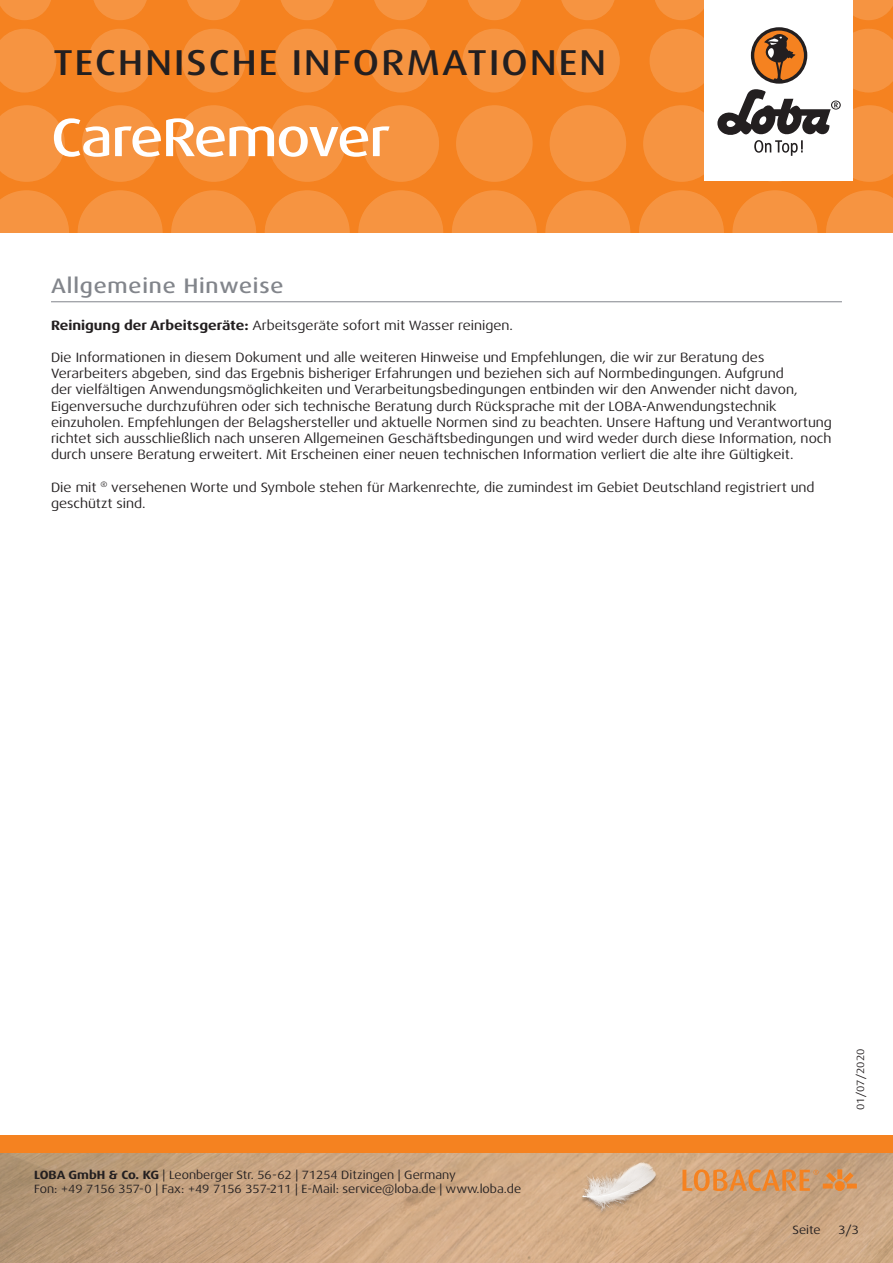
<style>
.page{position:relative;width:893px;height:1263px;background:#fff}
.page>*{position:absolute;margin:0;border:0;box-sizing:border-box;transform-origin:0 0}
.t1{font:500 expanded 54px "Dax Pro";letter-spacing:-.025em;color:#fff}
.t2{font:500 expanded 36px "Dax Pro";letter-spacing:.06em;color:#231f20}
.Titel_grau{font:500 expanded 21px "Dax Pro";letter-spacing:.04em;color:#82858b}
.Text{font:expanded 13.5px/16.2px "Dax Pro";color:#231f20}
.t3{font:expanded 12px/14.4px "Dax Pro";color:#231f20}
.t4{font:expanded 10.5px "Dax Pro";color:#231f20}
.s1{font-weight:700}
</style>
<div class="page">
<div style="left:0;top:0;width:893px;height:233px;background:#f58220"></div>
<svg style="left:0;top:190px;width:69px;height:43px"></svg>
<svg style="left:78px;top:190px;width:85px;height:85px;fill:#f69441"></svg>
<svg style="left:171px;top:190px;width:85px;height:85px;fill:#f69441"></svg>
<svg style="left:265px;top:190px;width:85px;height:85px;fill:#f69441"></svg>
<svg style="left:358px;top:190px;width:85px;height:85px;fill:#f69441"></svg>
<svg style="left:545px;top:190px;width:85px;height:85px;fill:#f69441"></svg>
<svg style="left:452px;top:190px;width:85px;height:85px;fill:#f69441"></svg>
<svg style="left:732px;top:190px;width:85px;height:85px;fill:#f69441"></svg>
<svg style="left:639px;top:190px;width:85px;height:85px;fill:#f69441"></svg>
<svg style="left:826px;top:190px;width:67px;height:43px"></svg>
<svg style="left:0;top:105px;width:65px;height:77px"></svg>
<svg style="left:82px;top:105px;width:76px;height:77px"></svg>
<svg style="left:175px;top:105px;width:77px;height:77px"></svg>
<svg style="left:269px;top:105px;width:76px;height:77px"></svg>
<svg style="left:456px;top:105px;width:77px;height:77px"></svg>
<svg style="left:362px;top:105px;width:77px;height:77px"></svg>
<svg style="left:550px;top:105px;width:76px;height:77px"></svg>
<svg style="left:0;top:29px;width:56px;height:63px"></svg>
<svg style="left:182px;top:29px;width:64px;height:63px"></svg>
<svg style="left:88px;top:29px;width:64px;height:63px"></svg>
<svg style="left:275px;top:29px;width:64px;height:63px"></svg>
<svg style="left:462px;top:29px;width:64px;height:63px"></svg>
<svg style="left:369px;top:29px;width:64px;height:63px"></svg>
<svg style="left:556px;top:29px;width:64px;height:63px"></svg>
<svg style="left:0;top:0;width:51px;height:20px"></svg>
<svg style="left:187px;top:0;width:53px;height:20px"></svg>
<svg style="left:468px;top:0;width:53px;height:20px"></svg>
<svg style="left:655px;top:0;width:49px;height:20px"></svg>
<svg style="left:93px;top:0;width:54px;height:20px"></svg>
<svg style="left:374px;top:0;width:54px;height:20px"></svg>
<svg style="left:281px;top:0;width:53px;height:20px"></svg>
<svg style="left:561px;top:0;width:54px;height:20px"></svg>
<svg style="left:853px;top:0;width:40px;height:20px"></svg>
<img style="left:0;top:1152px;width:893px;height:111px">
<div style="left:0;top:1135px;width:893px;height:17px;background:#f58220"></div>
<div style="left:704px;top:0;width:149px;height:181px;background:#fff"></div>
<svg style="left:643px;top:29px;width:250px;height:153px"></svg>
<img style="left:578px;top:1161px;width:82px;height:81px">
<svg style="left:682px;top:1169px;width:175px;height:22px;background:#d9965a"></svg>
<hr style="left:51px;top:301px;width:791px;height:1px;background:#82858b">
<h2 class="t2" style="left:53px;top:40px;width:554px">TECHNISCHE INFORMATIONEN</h2>
<p class="t1" style="left:51px;top:103px;width:341px">CareRemover</p>
<p class="Titel_grau" style="left:51px;top:272px;width:234px">Allgemeine Hinweise</p>
<p class="Text" style="left:51px;top:317px;width:463px"><span class="s1">Reinigung der Arbeitsgeräte:</span> Arbeitsgeräte sofort mit Wasser reinigen.</p>
<p class="Text" style="left:51px;top:349px;width:782px">Die Informationen in diesem Dokument und alle weiteren Hinweise und Empfehlungen, die wir zur Beratung des Verarbeiters abgeben, sind das Ergebnis bisheriger Erfahrungen und beziehen sich auf Normbedingungen. Aufgrund<br>der vielfältigen Anwendungsmöglichkeiten und Verarbeitungsbedingungen entbinden wir den Anwender nicht davon, Eigenversuche durchzuführen oder sich technische Beratung durch Rücksprache mit der LOBA-Anwendungstechnik einzuholen. Empfehlungen der Belagshersteller und aktuelle Normen sind zu beachten. Unsere Haftung und Verantwortung richtet sich ausschließlich nach unseren Allgemeinen Geschäftsbedingungen und wird weder durch diese Information, noch durch unsere Beratung erweitert. Mit Erscheinen einer neuen technischen Information verliert die alte ihre Gültigkeit.</p>
<p class="Text" style="left:51px;top:479px;width:765px">Die mit <sup>®</sup> versehenen Worte und Symbole stehen für Markenrechte, die zumindest im Gebiet Deutschland registriert und geschützt sind.</p>
<p class="t3" style="left:34px;top:1167px;width:489px"><span class="s1">LOBA GmbH &amp; Co. KG</span> | Leonberger Str. 56-62 | 71254 Ditzingen | Germany<br>Fon: +49 7156 357-0 | Fax: +49 7156 357-211 | E-Mail: service@loba.de | www.loba.de</p>
<p class="t4" style="left:854px;top:1110px;width:63px;rotate:-90deg">01/07/2020</p>
<p class="t3" style="left:792px;top:1223px;width:30px">Seite</p>
<p class="t3" style="left:838px;top:1223px;width:22px">3/3</p>
</div>
